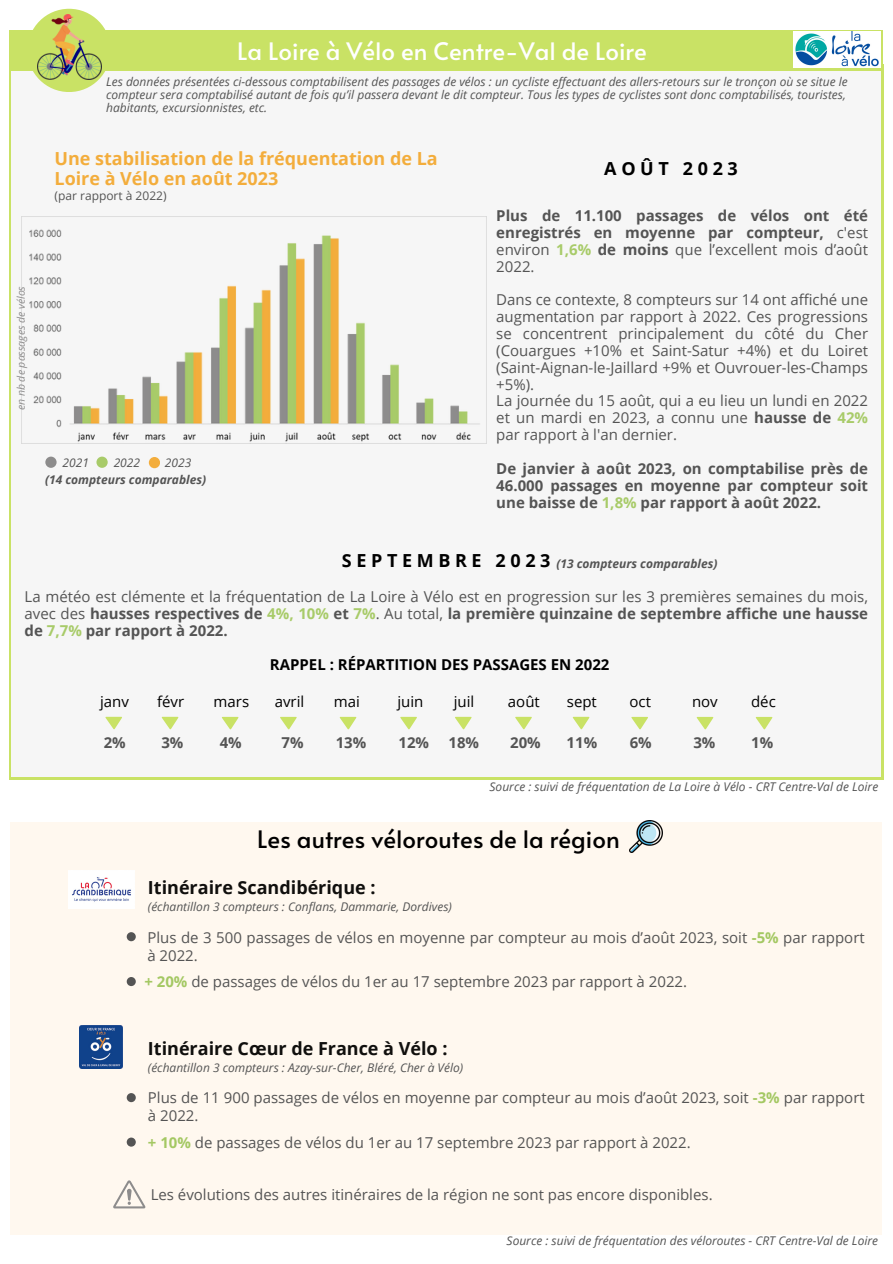
<style>
.page{position:relative;width:893px;height:1264px;background:#fff}
.page>*{position:absolute;margin:0;border:0;box-sizing:border-box;transform-origin:0 0}
.t1{font:24px "Alata";color:#fff}
.t2{font:24px "Alata";color:#000}
.t3{font:700 18px/20.2px "Open Sans";color:#f3ad3c}
.t4{font:700 18px "Open Sans";color:#100f0d}
.t5{font:700 18px "Open Sans";letter-spacing:.26em;color:#000}
.t6{font:15px/16.8px "Open Sans";color:#545454;text-align:justify}
.t7{font:700 15px/16.8px "Open Sans";color:#545454;text-align:justify}
.t8{font:15px "Open Sans";color:#000}
.t9{font:700 15px "Open Sans";color:#000}
.t10{font:italic 12px/13.2px "Open Sans";color:#545454}
.t11{font:italic 700 12px "Open Sans";color:#545454}
.t12{font:12px "Open Sans";color:#545454}
.t13{font:italic 10.5px "Open Sans";color:#8d8c8c}
.s1{font-weight:400}
.s2{color:#a8cb69}
.s3{font-weight:700}
.s4{font-weight:700;color:#a8cb69}
.s5{font-weight:700;color:#a4c863}
</style>
<div class="page">
<div style="left:10px;top:71px;width:872px;height:709px;background:#f6f6f6"></div>
<div style="left:9px;top:30px;width:874px;height:41px;background:#c9e265"></div>
<div style="left:27px;top:9px;width:84px;height:83px;background:#c9e265;border-radius:50%"></div>
<img style="left:793px;top:31px;width:87px;height:36px">
<hr style="left:881px;top:65px;width:2px;height:715px;background:#c9e265">
<hr style="left:9px;top:65px;width:2px;height:713px;background:#c9e265">
<hr style="left:9px;top:777px;width:874px;height:2px;background:#c9e265">
<img style="left:37px;top:15px;width:64px;height:64px">
<div style="left:96px;top:456px;width:12px;height:12px;background:#a8cb69;border-radius:50%"></div>
<svg style="left:105px;top:716px;width:17px;height:13px"></svg>
<svg style="left:161px;top:716px;width:17px;height:13px"></svg>
<svg style="left:221px;top:717px;width:18px;height:12px"></svg>
<svg style="left:280px;top:717px;width:17px;height:12px"></svg>
<svg style="left:339px;top:717px;width:17px;height:12px"></svg>
<svg style="left:400px;top:717px;width:17px;height:12px"></svg>
<svg style="left:455px;top:716px;width:16px;height:13px"></svg>
<svg style="left:515px;top:716px;width:17px;height:13px"></svg>
<svg style="left:572px;top:716px;width:17px;height:13px"></svg>
<svg style="left:631px;top:717px;width:17px;height:12px"></svg>
<svg style="left:696px;top:717px;width:17px;height:12px"></svg>
<svg style="left:755px;top:717px;width:17px;height:12px"></svg>
<div style="left:11px;top:822px;width:870px;height:412px;background:#fff8ef"></div>
<div style="left:45px;top:456px;width:12px;height:12px;background:#8d8c8c;border-radius:50%"></div>
<div style="left:149px;top:457px;width:11px;height:11px;background:#f3ad3c;border-radius:50%"></div>
<img style="left:629px;top:820px;width:33px;height:32px">
<div style="left:127px;top:932px;width:9px;height:9px;background:#545454;border-radius:50%"></div>
<svg style="left:113px;top:1180px;width:32px;height:28px"></svg>
<div style="left:127px;top:1093px;width:9px;height:9px;background:#545454;border-radius:50%"></div>
<div style="left:127px;top:977px;width:9px;height:9px;background:#545454;border-radius:50%"></div>
<div style="left:127px;top:1137px;width:9px;height:9px;background:#545454;border-radius:50%"></div>
<img style="left:68px;top:870px;width:66px;height:38px">
<img style="left:79px;top:1025px;width:43px;height:43px">
<img style="left:21px;top:216px;width:466px;height:227px">
<p class="t1" style="left:237px;top:33px;width:411px">La Loire à Vélo en Centre-Val de Loire</p>
<p class="t13" style="left:14px;top:410px;width:126px;rotate:-90deg">en nb de passages de vélos</p>
<p class="t10" style="left:106px;top:74px;width:743px">Les données présentées ci-dessous comptabilisent des passages de vélos : un cycliste effectuant des allers-retours sur le tronçon où se situe le compteur sera comptabilisé autant de fois qu’il passera devant le dit compteur. Tous les types de cyclistes sont donc comptabilisés, touristes, habitants, excursionnistes, etc.</p>
<p class="t3" style="left:55px;top:148px;width:384px">Une stabilisation de la fréquentation de La<br>Loire à Vélo en août 2023</p>
<p class="t12" style="left:55px;top:187px;width:114px">(par rapport à 2022)</p>
<p class="t10" style="left:63px;top:455px;width:28px">2021</p>
<p class="t10" style="left:165px;top:455px;width:28px">2023</p>
<p class="t10" style="left:114px;top:455px;width:28px">2022</p>
<p class="t11" style="left:45px;top:471px;width:162px">(14 compteurs comparables)</p>
<p class="t5" style="left:604px;top:156px;width:135px">AOÛT 2023</p>
<p class="t7" style="left:496px;top:207px;width:373px">Plus de 11.100 passages de vélos ont été enregistrés en moyenne par compteur, <span class="s1">c'est environ</span> <span class="s2">1,6%</span> de moins <span class="s1">que l’excellent mois d’août 2022.</span></p>
<p class="t6" style="left:496px;top:291px;width:373px">Dans ce contexte, 8 compteurs sur 14 ont affiché une augmentation par rapport à 2022. Ces progressions se concentrent principalement du côté du Cher (Couargues +10% et Saint-Satur +4%) et du Loiret (Saint-Aignan-le-Jaillard +9% et Ouvrouer-les-Champs +5%).</p>
<p class="t6" style="left:496px;top:392px;width:373px">La journée du 15 août, qui a eu lieu un lundi en 2022 et un mardi en 2023, a connu une <span class="s3">hausse de</span> <span class="s4">42% </span>par rapport à l'an dernier.</p>
<p class="t7" style="left:496px;top:460px;width:373px">De janvier à août 2023, on comptabilise près de 46.000 passages en moyenne par compteur soit une baisse de <span class="s2">1,8%</span> par rapport à août 2022.</p>
<p class="t5" style="left:342px;top:548px;width:210px">SEPTEMBRE 2023</p>
<p class="t11" style="left:556px;top:555px;width:162px">(13 compteurs comparables)</p>
<p class="t6" style="left:25px;top:587px;width:844px">La météo est clémente et la fréquentation de La Loire à Vélo est en progression sur les 3 premières semaines du mois, avec des <span class="s3">hausses respectives de</span> <span class="s4">4%, 10%</span> <span class="s3">et</span> <span class="s4">7%</span>. Au total, <span class="s3">la première quinzaine de septembre affiche une hausse de</span> <span class="s4">7,7%</span> <span class="s3">par rapport à 2022.</span></p>
<p class="t9" style="left:270px;top:654px;width:341px">RAPPEL : RÉPARTITION DES PASSAGES EN 2022</p>
<p class="t8" style="left:100px;top:691px;width:30px">janv</p>
<p class="t8" style="left:157px;top:691px;width:29px">févr</p>
<p class="t8" style="left:214px;top:691px;width:37px">mars</p>
<p class="t8" style="left:275px;top:691px;width:31px">avril</p>
<p class="t8" style="left:334px;top:691px;width:28px">mai</p>
<p class="t8" style="left:397px;top:691px;width:27px">juin</p>
<p class="t8" style="left:453px;top:691px;width:22px">juil</p>
<p class="t8" style="left:508px;top:691px;width:33px">août</p>
<p class="t8" style="left:567px;top:691px;width:32px">sept</p>
<p class="t8" style="left:629px;top:691px;width:23px">oct</p>
<p class="t8" style="left:692px;top:691px;width:27px">nov</p>
<p class="t8" style="left:751px;top:691px;width:26px">déc</p>
<p class="t7" style="left:104px;top:733px;width:24px">2%</p>
<p class="t7" style="left:161px;top:733px;width:24px">3%</p>
<p class="t7" style="left:220px;top:733px;width:24px">4%</p>
<p class="t7" style="left:281px;top:733px;width:24px">7%</p>
<p class="t7" style="left:335px;top:733px;width:32px">13%</p>
<p class="t7" style="left:398px;top:733px;width:32px">12%</p>
<p class="t7" style="left:448px;top:733px;width:32px">18%</p>
<p class="t7" style="left:510px;top:733px;width:32px">20%</p>
<p class="t7" style="left:566px;top:733px;width:32px">11%</p>
<p class="t7" style="left:629px;top:733px;width:24px">6%</p>
<p class="t7" style="left:693px;top:733px;width:24px">3%</p>
<p class="t7" style="left:751px;top:733px;width:24px">1%</p>
<p class="t10" style="left:489px;top:779px;width:390px">Source : suivi de fréquentation de La Loire à Vélo - CRT Centre-Val de Loire</p>
<p class="t2" style="left:257px;top:821px;width:364px">Les autres véloroutes de la région</p>
<p class="t4" style="left:148px;top:874px;width:229px">Itinéraire Scandibérique :</p>
<p class="t10" style="left:148px;top:899px;width:305px">(échantillon 3 compteurs : Conflans, Dammarie, Dordives)</p>
<p class="t6" style="left:147px;top:927px;width:718px;line-height:18px">Plus de 3 500 passages de vélos en moyenne par compteur au mois d’août 2023, soit <span class="s5">-5%</span> par rapport à 2022.</p>
<p class="t6" style="left:144px;top:972px;width:544px"><span class="s5">+ 20%</span> de passages de vélos du 1er au 17 septembre 2023 par rapport à 2022.</p>
<p class="t4" style="left:148px;top:1035px;width:301px">Itinéraire Cœur de France à Vélo :</p>
<p class="t6" style="left:148px;top:1088px;width:718px;line-height:18px">Plus de 11 900 passages de vélos en moyenne par compteur au mois d’août 2023, soit <span class="s5">-3%</span> par rapport à 2022.</p>
<p class="t10" style="left:148px;top:1060px;width:317px">(échantillon 3 compteurs : Azay-sur-Cher, Bléré, Cher à Vélo)</p>
<p class="t6" style="left:148px;top:1133px;width:544px"><span class="s5">+ 10%</span> de passages de vélos du 1er au 17 septembre 2023 par rapport à 2022.</p>
<p class="t6" style="left:151px;top:1185px;width:563px">Les évolutions des autres itinéraires de la région ne sont pas encore disponibles.</p>
<p class="t10" style="left:506px;top:1233px;width:373px">Source : suivi de fréquentation des véloroutes - CRT Centre-Val de Loire</p>
</div>
